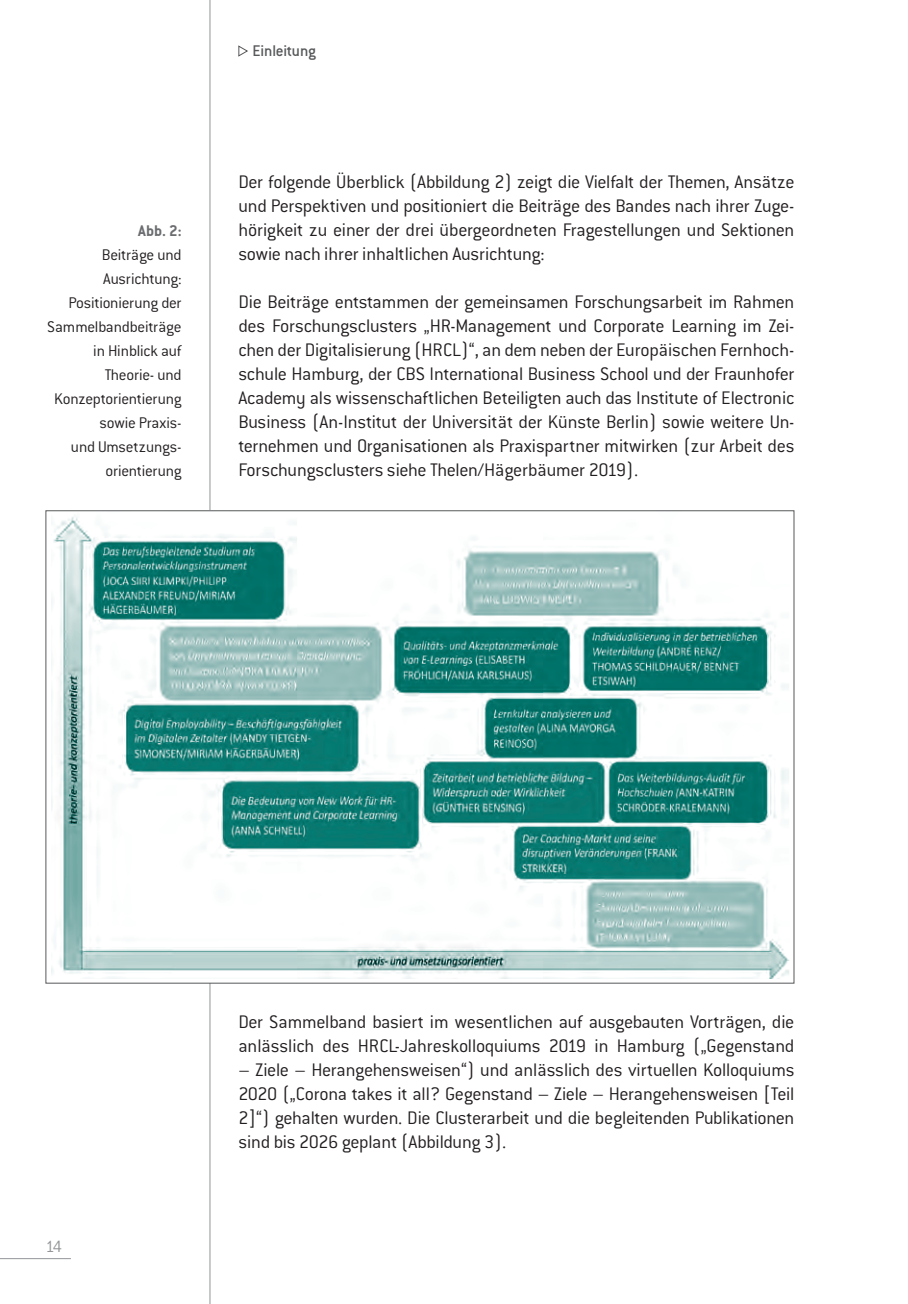
<style>
.page{position:relative;width:908px;height:1304px;background:#fff}
.page>*{position:absolute;margin:0;border:0;box-sizing:border-box;transform-origin:0 0}
.t1{font:300 20px/24px "Conduit ITC Std";letter-spacing:-.015em;color:#231f20;text-align:justify}
.t2{font:300 18px "Conduit ITC Std";color:#939598}
.t3{font:300 17px/24px "Conduit ITC Std";letter-spacing:-.015em;color:#231f20;text-align:right}
.t4{font:500 17px "Conduit ITC Std";letter-spacing:-.015em;color:#57585a}
.t5{font:700 17px "Conduit ITC Std";color:#6c6d70}
</style>
<div class="page">
<hr style="left:209px;top:0;width:1px;height:1304px;background:#939598">
<hr style="left:0;top:1258px;width:71px;height:1px;background:#939598">
<svg style="left:238px;top:45px;width:10px;height:12px"></svg>
<img style="left:51px;top:512px;width:739px;height:466px">
<p class="t5" style="left:138px;top:221px;width:45px">Abb. 2:</p>
<p class="t3" style="left:47px;top:243px;width:136px">Beiträge und<br>Ausrichtung:<br>Positionierung der<br>Sammelbandbeiträge in Hinblick auf<br>Theorie- und<br>Konzeptorientierung sowie Praxis-<br>und Umsetzungs&shy;orientierung</p>
<p class="t4" style="left:252px;top:41px;width:65px">Einleitung</p>
<p class="t1" style="left:238px;top:170px;width:557px">Der folgende Überblick (Abbildung 2) zeigt die Vielfalt der Themen, Ansätze und Perspektiven und positioniert die Beiträge des Bandes nach ihrer Zuge&shy;hörigkeit zu einer der drei übergeordneten Fragestellungen und Sektionen sowie nach ihrer inhaltlichen Ausrichtung:</p>
<p class="t1" style="left:238px;top:290px;width:557px">Die Beiträge entstammen der gemeinsamen Forschungsarbeit im Rahmen des Forschungsclusters „HR-Management und Corporate Learning im Zei&shy;chen der Digitalisierung (HRCL)“, an dem neben der Europäischen Fernhoch&shy;schule Hamburg, der CBS International Business School und der Fraunhofer Academy als wissenschaftlichen Beteiligten auch das Institute of Electronic Business (An-Institut der Universität der Künste Berlin) sowie weitere Un&shy;ternehmen und Organisationen als Praxispartner mitwirken (zur Arbeit des Forschungsclusters siehe Thelen/Hägerbäumer 2019).</p>
<p class="t2" style="left:45px;top:1235px;width:18px">14</p>
<p class="t1" style="left:238px;top:1010px;width:557px">Der Sammelband basiert im wesentlichen auf ausgebauten Vorträgen, die anlässlich des HRCL-Jahreskolloquiums 2019 in Hamburg („Gegenstand</p>
<p class="t1" style="left:238px;top:1058px;width:557px">– Ziele – Herangehensweisen“) und anlässlich des virtuellen Kolloquiums 2020 („Corona takes it all? Gegenstand – Ziele – Herangehensweisen [Teil 2]“) gehalten wurden. Die Clusterarbeit und die begleitenden Publikationen sind bis 2026 geplant (Abbildung 3).</p>
</div>
